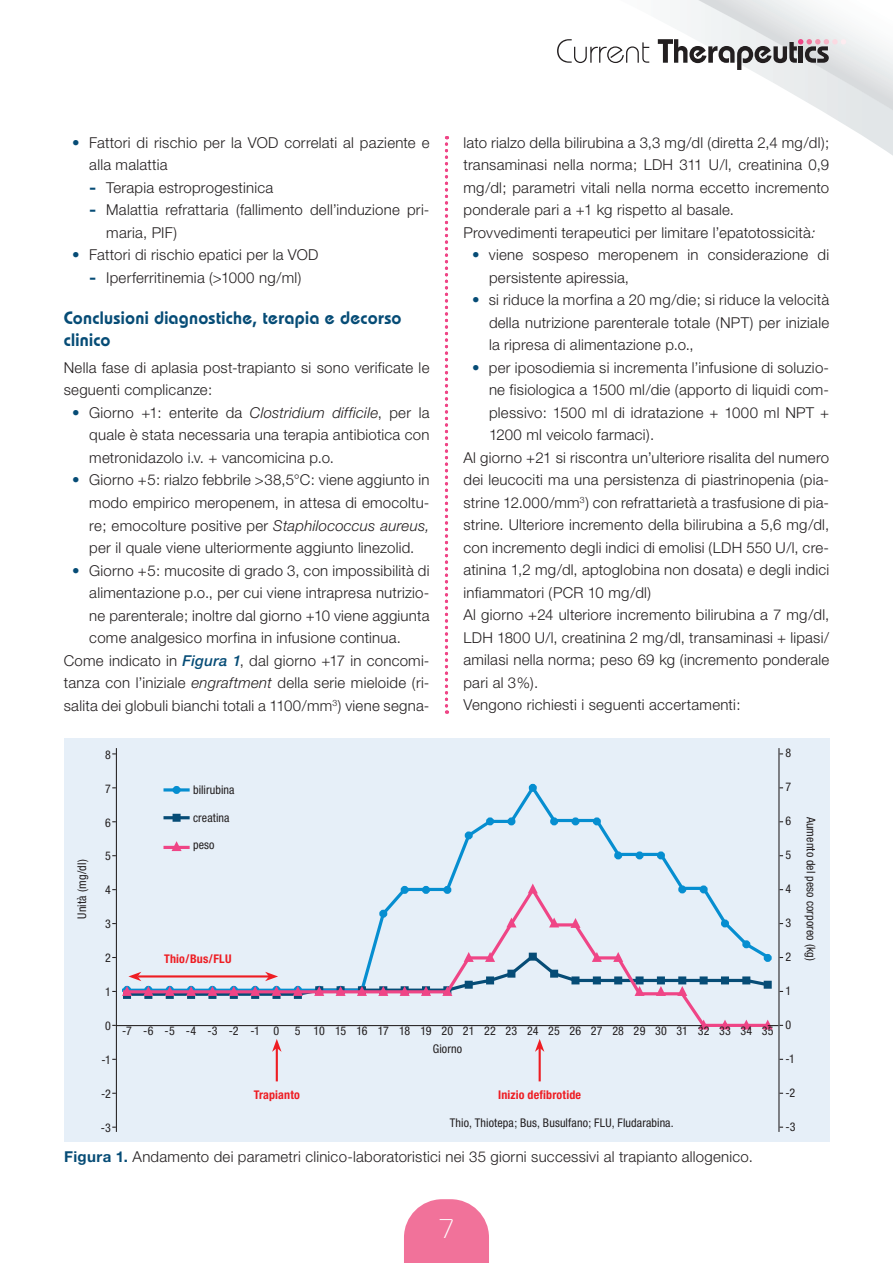
<style>
.page{position:relative;width:893px;height:1263px;background:#fff}
.page>*{position:absolute;margin:0;border:0;box-sizing:border-box;transform-origin:0 0}
.t1{font:300 27px "Bauhaus Std";color:#fff}
.t2{font:600 18px/22.5px "Bauhaus Std";letter-spacing:.015em;color:#064c76}
.t3{font:300 15px/22.5px "Helvetica Neue";letter-spacing:.015em;color:#231f20}
.t4{font:condensed 12px "Helvetica Neue";letter-spacing:.01em;color:#231f20}
.t5{font:700 condensed 12px "Helvetica Neue";letter-spacing:.015em;color:#ee1d23}
.s1{color:#064c76}
.s2{font-weight:700;font-stretch:expanded;color:#064c76}
.s3{font-style:italic}
.s4{font-weight:500;font-style:italic;color:#064c76}
.s5{font-weight:700;color:#064c76}
</style>
<div class="page">
<svg style="left:649px;top:39px;width:244px;height:117px"></svg>
<svg style="left:404px;top:1199px;width:85px;height:64px;background:#f282a6"></svg>
<svg style="left:445px;top:136px;width:3px;height:578px"></svg>
<svg style="left:557px;top:39px;width:92px;height:24px"></svg>
<svg style="left:658px;top:0;width:235px;height:118px"></svg>
<div style="left:64px;top:738px;width:766px;height:404px;background:#e6eff8"></div>
<svg style="left:163px;top:783px;width:609px;height:198px"></svg>
<div style="left:465px;top:831px;width:8px;height:8px;border:3px solid #068ed0;border-radius:50%"></div>
<div style="left:486px;top:817px;width:8px;height:8px;border:3px solid #068ed0;border-radius:50%"></div>
<div style="left:507px;top:817px;width:8px;height:8px;border:3px solid #068ed0;border-radius:50%"></div>
<svg style="left:173px;top:814px;width:8px;height:8px"></svg>
<svg style="left:525px;top:883px;width:15px;height:1px"></svg>
<svg style="left:169px;top:840px;width:15px;height:13px"></svg>
<div style="left:529px;top:784px;width:8px;height:8px;border:3px solid #068ed0;border-radius:50%"></div>
<div style="left:173px;top:786px;width:8px;height:8px;border:3px solid #068ed0;border-radius:50%"></div>
<div style="left:550px;top:817px;width:8px;height:8px;border:3px solid #068ed0;border-radius:50%"></div>
<div style="left:571px;top:817px;width:8px;height:8px;border:3px solid #068ed0;border-radius:50%"></div>
<div style="left:593px;top:817px;width:8px;height:8px;border:3px solid #068ed0;border-radius:50%"></div>
<div style="left:614px;top:851px;width:8px;height:8px;border:3px solid #068ed0;border-radius:50%"></div>
<div style="left:636px;top:851px;width:8px;height:8px;border:3px solid #068ed0;border-radius:50%"></div>
<div style="left:657px;top:851px;width:8px;height:8px;border:3px solid #068ed0;border-radius:50%"></div>
<div style="left:764px;top:954px;width:8px;height:8px;border:3px solid #068ed0;border-radius:50%"></div>
<hr style="left:116px;top:1025px;width:662px;height:1px;background:#231f20">
<hr style="left:116px;top:748px;width:1px;height:384px;background:#231f20">
<hr style="left:778px;top:748px;width:1px;height:384px;background:#231f20">
<svg style="left:120px;top:884px;width:651px;height:143px"></svg>
<hr style="left:163px;top:788px;width:27px;height:3px;background:#068ed0">
<hr style="left:163px;top:816px;width:27px;height:3px;background:#064c76">
<hr style="left:163px;top:846px;width:27px;height:3px;background:#ef4586">
<hr style="left:276px;top:1048px;width:2px;height:33px;background:#ee1d23">
<svg style="left:272px;top:1039px;width:10px;height:13px"></svg>
<hr style="left:539px;top:1048px;width:2px;height:33px;background:#ee1d23">
<svg style="left:535px;top:1039px;width:9px;height:13px"></svg>
<svg style="left:693px;top:1019px;width:90px;height:12px"></svg>
<svg style="left:112px;top:951px;width:659px;height:46px"></svg>
<p class="t3" style="left:89px;top:131px;width:342px;text-indent:-17px"><span class="s1">•</span> Fattori di rischio per la VOD correlati al paziente e alla malattia</p>
<p class="t3" style="left:89px;top:176px;width:185px"><span class="s2">-</span> Terapia estroprogestinica</p>
<p class="t3" style="left:106px;top:198px;width:325px;text-indent:-17px"><span class="s2">-</span> Malattia refrattaria (fallimento dell’induzione pri&shy;maria, PIF)</p>
<p class="t3" style="left:72px;top:243px;width:248px"><span class="s1">•</span> Fattori di rischio epatici per la VOD</p>
<p class="t3" style="left:89px;top:266px;width:214px"><span class="s2">-</span> Iperferritinemia (&gt;1000 ng/ml)</p>
<p class="t2" style="left:64px;top:306px;width:339px">Conclusioni diagnostiche, terapia e decorso clinico</p>
<p class="t3" style="left:64px;top:356px;width:367px">Nella fase di aplasia post-trapianto si sono verificate le seguenti complicanze:</p>
<p class="t3" style="left:89px;top:401px;width:342px;text-align:justify;text-indent:-17px"><span class="s1">•</span> Giorno +1: enterite da <span class="s3">Clostridium difficile</span>, per la quale è stata necessaria una terapia antibiotica con metronidazolo i.v. + vancomicina p.o.</p>
<p class="t3" style="left:89px;top:469px;width:342px;text-align:justify;text-indent:-17px"><span class="s1">•</span> Giorno +5: rialzo febbrile &gt;38,5°C: viene aggiunto in modo empirico meropenem, in attesa di emocoltu&shy;re; emocolture positive per <span class="s3">Staphilococcus aureus, </span>per il quale viene ulteriormente aggiunto linezolid.</p>
<p class="t3" style="left:72px;top:559px;width:359px"><span class="s1">•</span> Giorno +5: mucosite di grado 3, con impossibilità di</p>
<p class="t3" style="left:89px;top:581px;width:342px">alimentazione p.o., per cui viene intrapresa nutrizio-</p>
<p class="t3" style="left:89px;top:604px;width:342px">ne parenterale; inoltre dal giorno +10 viene aggiunta</p>
<p class="t3" style="left:89px;top:626px;width:313px">come analgesico morfina in infusione continua.</p>
<p class="t3" style="left:64px;top:649px;width:367px">Come indicato in <span class="s4">Figura 1</span>, dal giorno +17 in concomi-</p>
<p class="t3" style="left:64px;top:671px;width:367px">tanza con l’iniziale <span class="s3">engraftment</span> della serie mieloide (ri-</p>
<p class="t3" style="left:64px;top:694px;width:367px">salita dei globuli bianchi totali a 1100/mm<sup>3</sup>) viene segna-</p>
<p class="t3" style="left:463px;top:131px;width:367px">lato rialzo della bilirubina a 3,3 mg/dl (diretta 2,4 mg/dl); transaminasi nella norma; LDH 311 U/l, creatinina 0,9 mg/dl; parametri vitali nella norma eccetto incremento ponderale pari a +1 kg rispetto al basale.<br>Provvedimenti terapeutici per limitare l’epatotossicità<span class="s3">:</span></p>
<p class="t3" style="left:489px;top:243px;width:342px;text-indent:-17px"><span class="s1">•</span> viene sospeso meropenem in considerazione di persistente apiressia,</p>
<p class="t3" style="left:489px;top:288px;width:342px;text-align:justify;text-indent:-17px"><span class="s1">•</span> si riduce la morfina a 20 mg/die; si riduce la velocità della nutrizione parenterale totale (NPT) per iniziale la ripresa di alimentazione p.o.,</p>
<p class="t3" style="left:472px;top:356px;width:359px"><span class="s1">•</span> per iposodiemia si incrementa l’infusione di soluzio-</p>
<p class="t3" style="left:489px;top:378px;width:342px">ne fisiologica a 1500 ml/die (apporto di liquidi com-</p>
<p class="t3" style="left:489px;top:401px;width:342px">plessivo: 1500 ml di idratazione + 1000 ml NPT +</p>
<p class="t3" style="left:489px;top:423px;width:167px">1200 ml veicolo farmaci).</p>
<p class="t3" style="left:463px;top:446px;width:367px">Al giorno +21 si riscontra un’ulteriore risalita del numero</p>
<p class="t3" style="left:463px;top:468px;width:367px">dei leucociti ma una persistenza di piastrinopenia (pia-</p>
<p class="t3" style="left:463px;top:491px;width:367px">strine 12.000/mm<sup>3</sup>) con refrattarietà a trasfusione di pia-</p>
<p class="t3" style="left:463px;top:513px;width:367px">strine. Ulteriore incremento della bilirubina a 5,6 mg/dl,</p>
<p class="t3" style="left:463px;top:536px;width:367px">con incremento degli indici di emolisi (LDH 550 U/l, cre-</p>
<p class="t3" style="left:463px;top:558px;width:367px">atinina 1,2 mg/dl, aptoglobina non dosata) e degli indici</p>
<p class="t3" style="left:463px;top:581px;width:189px">infiammatori (PCR 10 mg/dl)</p>
<p class="t3" style="left:463px;top:603px;width:367px">Al giorno +24 ulteriore incremento bilirubina a 7 mg/dl,</p>
<p class="t3" style="left:463px;top:626px;width:367px">LDH 1800 U/l, creatinina 2 mg/dl, transaminasi + lipasi/</p>
<p class="t3" style="left:463px;top:648px;width:367px">amilasi nella norma; peso 69 kg (incremento ponderale</p>
<p class="t3" style="left:463px;top:671px;width:76px">pari al 3%).</p>
<p class="t3" style="left:463px;top:693px;width:279px">Vengono richiesti i seguenti accertamenti:</p>
<p class="t4" style="left:75px;top:919px;width:61px;rotate:-90deg">Unità (mg/dl)</p>
<p class="t4" style="left:105px;top:747px;width:7px">8</p>
<p class="t4" style="left:785px;top:746px;width:7px">8</p>
<p class="t4" style="left:105px;top:781px;width:7px">7</p>
<p class="t4" style="left:785px;top:780px;width:7px">7</p>
<p class="t4" style="left:193px;top:783px;width:43px">bilirubina</p>
<p class="t4" style="left:193px;top:810px;width:38px">creatina</p>
<p class="t4" style="left:193px;top:837px;width:23px">peso</p>
<p class="t4" style="left:105px;top:815px;width:7px">6</p>
<p class="t4" style="left:785px;top:814px;width:7px">6</p>
<p class="t4" style="left:105px;top:849px;width:7px">5</p>
<p class="t4" style="left:785px;top:848px;width:7px">5</p>
<p class="t4" style="left:105px;top:883px;width:7px">4</p>
<p class="t4" style="left:785px;top:882px;width:7px">4</p>
<p class="t4" style="left:105px;top:917px;width:7px">3</p>
<p class="t4" style="left:785px;top:916px;width:7px">3</p>
<p class="t4" style="left:105px;top:951px;width:7px">2</p>
<p class="t4" style="left:785px;top:950px;width:7px">2</p>
<p class="t5" style="left:164px;top:952px;width:69px">Thio/Bus/FLU</p>
<p class="t4" style="left:105px;top:985px;width:7px">1</p>
<p class="t4" style="left:785px;top:984px;width:7px">1</p>
<p class="t4" style="left:105px;top:1019px;width:7px">0</p>
<p class="t4" style="left:785px;top:1018px;width:7px">0</p>
<p class="t4" style="left:101px;top:1053px;width:11px">-1</p>
<p class="t4" style="left:785px;top:1051px;width:11px">-1</p>
<p class="t4" style="left:122px;top:1024px;width:159px">-7 -6 -5 -4 -3 -2 -1 0</p>
<p class="t4" style="left:295px;top:1024px;width:480px">5 10 15 16 17 18 19 20 21 22 23 24 25 26 27 28 29 30 31 32 33 34 35</p>
<p class="t4" style="left:433px;top:1042px;width:31px">Giorno</p>
<p class="t4" style="left:101px;top:1087px;width:11px">-2</p>
<p class="t4" style="left:785px;top:1085px;width:11px">-2</p>
<p class="t4" style="left:101px;top:1121px;width:12px">-3</p>
<p class="t4" style="left:785px;top:1119px;width:12px">-3</p>
<p class="t5" style="left:254px;top:1087px;width:48px">Trapianto</p>
<p class="t5" style="left:498px;top:1087px;width:84px">Inizio defibrotide</p>
<p class="t4" style="left:450px;top:1115px;width:226px">Thio, Thiotepa; Bus, Busulfano; FLU, Fludarabina.</p>
<p class="t3" style="left:64px;top:1145px;width:690px"><span class="s5">Figura 1.</span> Andamento dei parametri clinico-laboratoristici nei 35 giorni successivi al trapianto allogenico.</p>
<p class="t4" style="left:818px;top:817px;width:146px;rotate:90deg">Aumento del peso corporeo (kg)</p>
<h1 class="t1" style="left:439px;top:1213px;width:17px">7</h1>
</div>
